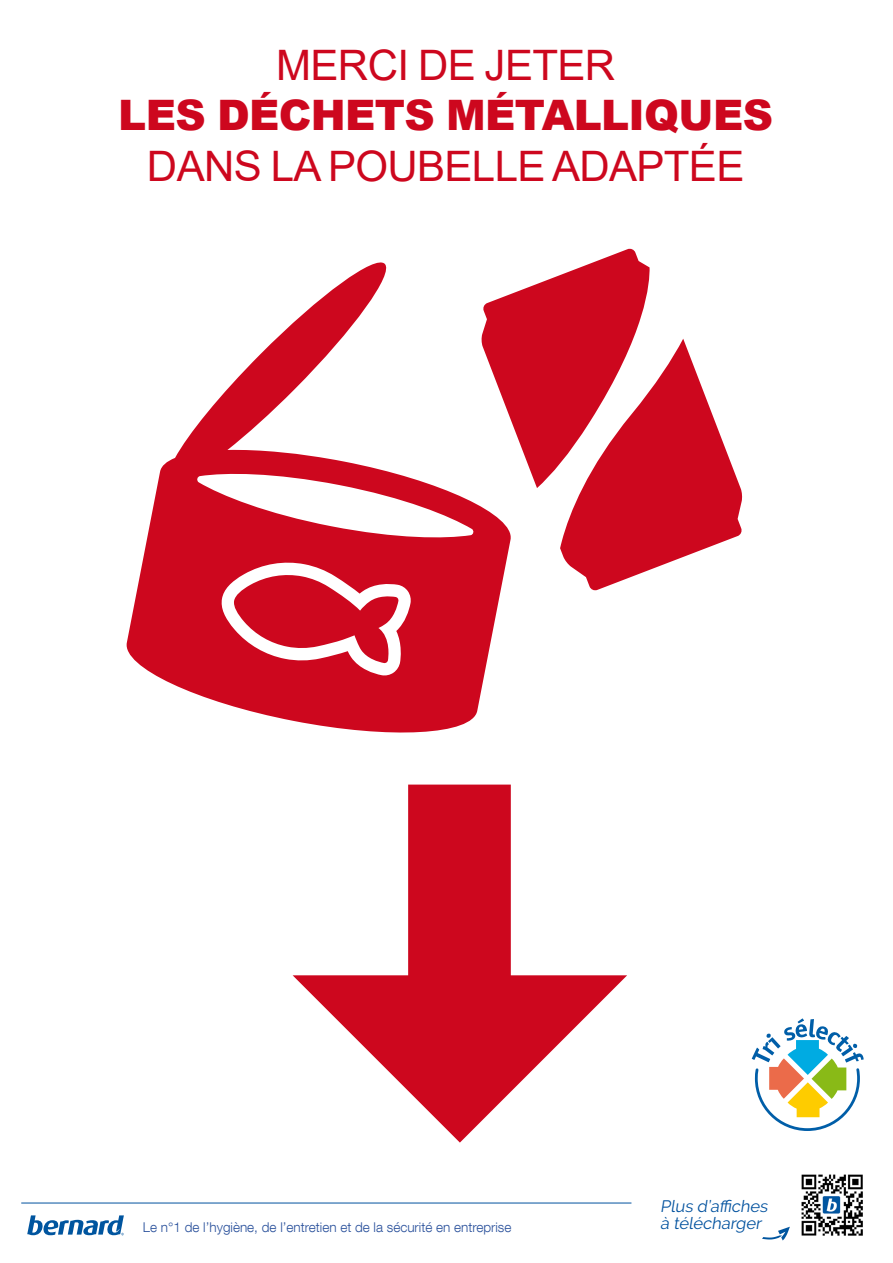
<style>
.page{position:relative;width:893px;height:1263px;background:#fff}
.page>*{position:absolute;margin:0;border:0;box-sizing:border-box;transform-origin:0 0}
.t1{font:42px "Arial";letter-spacing:-.015em;color:#cd071e}
.t2{font:900 42px "Arial";letter-spacing:-.015em;color:#cd071e}
.t3{font:italic 16.5px/16.5px "Raleway";color:#00519e}
.t4{font:300 13.5px "Helvetica Neue LT Com";color:#29509b}
</style>
<div class="page">
<hr style="left:21px;top:1203px;width:610px;height:1px;background:#00519e">
<svg style="left:27px;top:1215px;width:97px;height:20px"></svg>
<img style="left:801px;top:1174px;width:62px;height:62px">
<svg style="left:762px;top:1227px;width:28px;height:13px"></svg>
<svg style="left:293px;top:784px;width:334px;height:358px"></svg>
<svg style="left:560px;top:339px;width:182px;height:252px;fill:#cd071e"></svg>
<svg style="left:515px;top:248px;width:135px;height:240px"></svg>
<svg style="left:126px;top:262px;width:389px;height:471px"></svg>
<svg style="left:752px;top:1018px;width:112px;height:113px"></svg>
<p class="t1" style="left:276px;top:36px;width:340px">MERCI DE JETER</p>
<p class="t2" style="left:118px;top:85px;width:656px">LES DÉCHETS MÉTALLIQUES</p>
<p class="t1" style="left:147px;top:137px;width:599px">DANS LA POUBELLE ADAPTÉE</p>
<p class="t4" style="left:143px;top:1219px;width:370px">Le n°1 de l’hygiène, de l’entretien et de la sécurité en entreprise</p>
<p class="t3" style="left:660px;top:1198px;width:112px">Plus d’affiches à télécharger</p>
</div>
